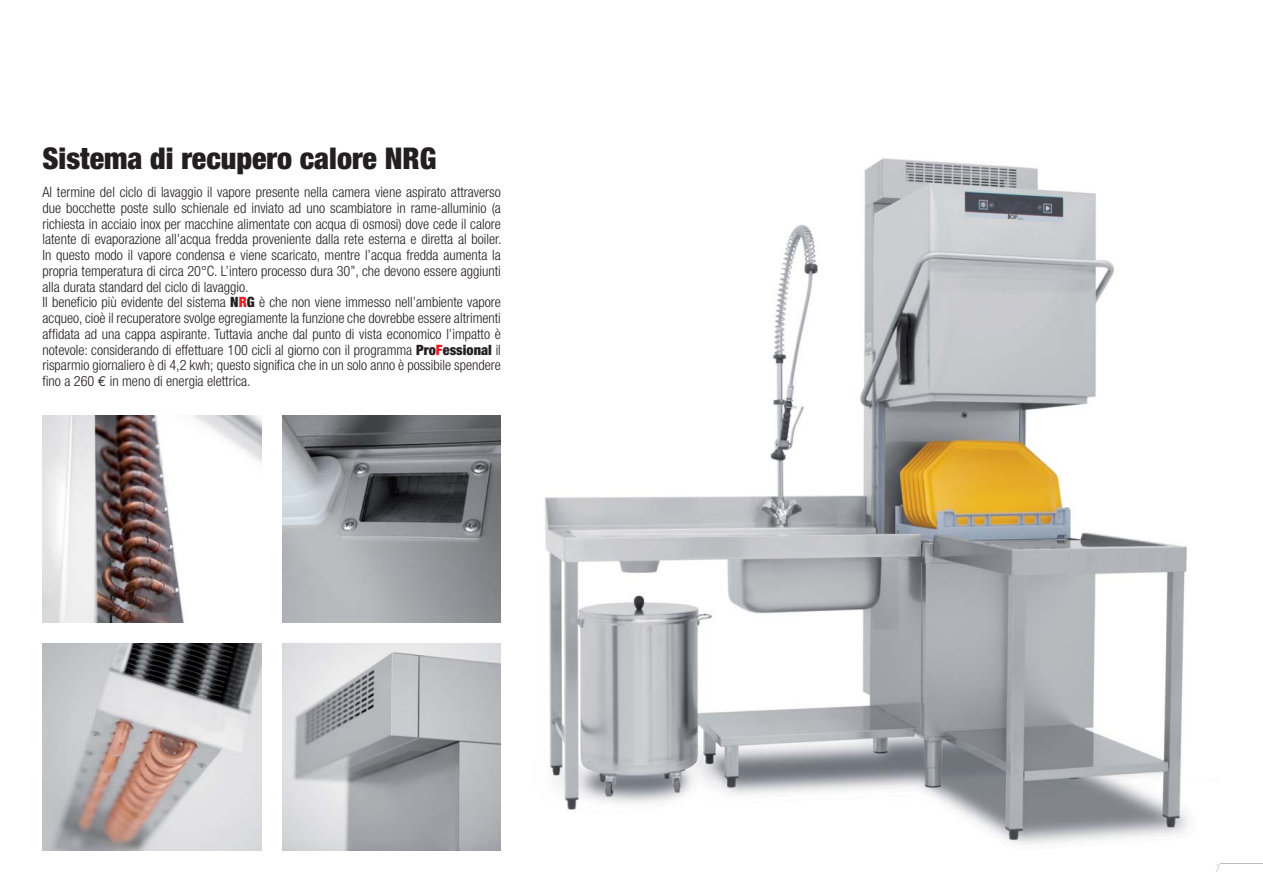
<style>
.page{position:relative;width:1263px;height:893px;background:#fff}
.page>*{position:absolute;margin:0;border:0;box-sizing:border-box;transform-origin:0 0}
.t1{font:900 condensed 30px "Helvetica Neue";color:#231f20}
.t2{font:300 condensed 14.25px/15.8px "Helvetica Neue";color:#231f20}
.t3{font:300 condensed 10.5px "Helvetica Neue";color:#bbbdc0}
.s1{font-weight:900}
.s2{font-weight:900;color:#ed1c24}
.s3{font-family:"Euro Mono";font-weight:400;font-stretch:normal}
</style>
<div class="page">
<hr style="left:1220px;top:863px;width:43px;height:1px;background:#bbbdc0">
<img style="left:544px;top:158px;width:645px;height:688px">
<img style="left:43px;top:644px;width:218px;height:206px">
<img style="left:282px;top:644px;width:219px;height:206px">
<img style="left:43px;top:415px;width:218px;height:207px">
<img style="left:282px;top:415px;width:219px;height:207px">
<h1 class="t1" style="left:43px;top:147px;width:395px">Sistema di recupero calore NRG</h1>
<p class="t2" style="left:43px;top:185px;width:460px">Al termine del ciclo di lavaggio il vapore presente nella camera viene aspirato attraverso due bocchette poste sullo schienale ed inviato ad uno scambiatore in rame-alluminio (a richiesta in acciaio inox per macchine alimentate con acqua di osmosi) dove cede il calore latente di evaporazione all’acqua fredda proveniente dalla rete esterna e diretta al boiler.<br>In questo modo il vapore condensa e viene scaricato, mentre l’acqua fredda aumenta la propria temperatura di circa 20°C. L’intero processo dura 30”, che devono essere aggiunti alla durata standard del ciclo di lavaggio.<br>Il beneficio più evidente del sistema <span class="s1">N</span><span class="s2">R</span><span class="s1">G</span> è che non viene immesso nell’ambiente vapore acqueo, cioè il recuperatore svolge egregiamente la funzione che dovrebbe essere altrimenti affidata ad una cappa aspirante. Tuttavia anche dal punto di vista economico l’impatto è notevole: considerando di effettuare 100 cicli al giorno con il programma <span class="s1">Pro</span><span class="s2">F</span><span class="s1">essional</span> il risparmio giornaliero è di 4,2 kwh; questo significa che in un solo anno è possibile spendere fino a 260 <span class="s3">€</span> in meno di energia elettrica.</p>
<p class="t3" style="left:1215px;top:864px;width:7px">7</p>
</div>
